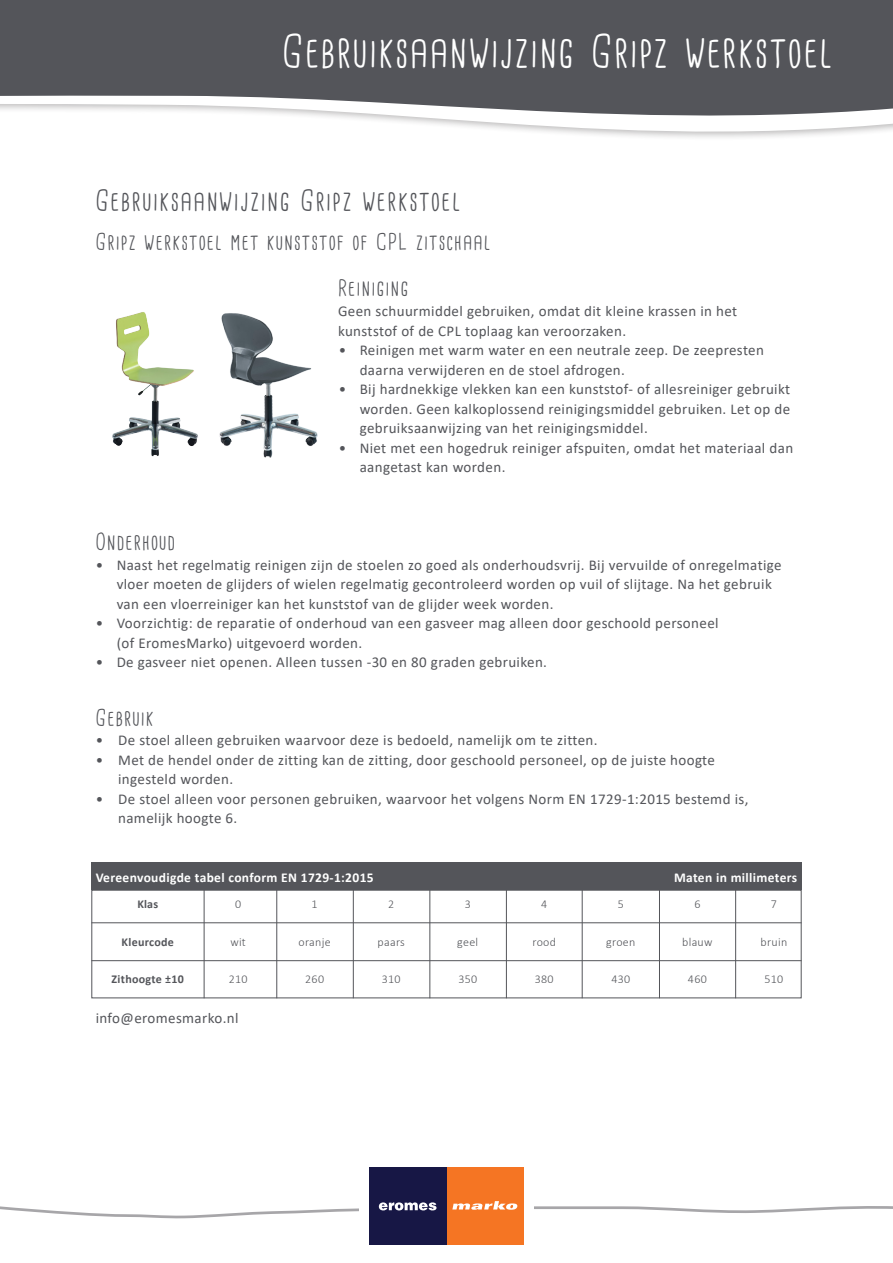
<style>
.page{position:relative;width:893px;height:1263px;background:#fff}
.page>*{position:absolute;margin:0;border:0;box-sizing:border-box;transform-origin:0 0}
.t1{font:45px "Cardenio Modern";letter-spacing:.055em;color:#fff}
.t2{font:28.5px "Cardenio Modern";letter-spacing:.075em;color:#54555a}
.t3{font:22.5px "Cardenio Modern";letter-spacing:.075em;color:#54555a}
.t4{font:15px/19.5px "Calibri";letter-spacing:.025em;color:#54555a}
.t5{font:700 13.5px "Calibri";letter-spacing:.025em;color:#fff}
.t6{font:300 12px "Calibri";letter-spacing:.025em;color:#54555a}
.t7{font:700 12px "Calibri";letter-spacing:.025em;color:#54555a}
</style>
<div class="page">
<svg style="left:0;top:0;width:893px;height:138px;fill:#54555a"></svg>
<div style="left:446px;top:1167px;width:78px;height:78px;background:#f57523"></div>
<div style="left:369px;top:1167px;width:77px;height:78px;background:#171745"></div>
<svg style="left:0;top:1201px;width:893px;height:18px"></svg>
<div style="left:91px;top:890px;width:710px;height:108px;border:1px solid #54555a"></div>
<hr style="left:91px;top:922px;width:710px;height:1px;background:#54555a">
<hr style="left:91px;top:960px;width:710px;height:1px;background:#54555a">
<hr style="left:204px;top:890px;width:1px;height:108px;background:#54555a">
<hr style="left:276px;top:890px;width:1px;height:108px;background:#54555a">
<hr style="left:353px;top:890px;width:1px;height:108px;background:#54555a">
<hr style="left:429px;top:890px;width:1px;height:108px;background:#54555a">
<hr style="left:506px;top:890px;width:1px;height:108px;background:#54555a">
<hr style="left:582px;top:890px;width:1px;height:108px;background:#54555a">
<hr style="left:659px;top:890px;width:1px;height:108px;background:#54555a">
<hr style="left:735px;top:890px;width:1px;height:108px;background:#54555a">
<div style="left:91px;top:862px;width:710px;height:28px;background:#54555a"></div>
<img style="left:219px;top:313px;width:99px;height:145px">
<img style="left:112px;top:312px;width:86px;height:145px">
<p class="t1" style="left:283px;top:25px;width:551px">Gebruiksaanwijzing Gripz werkstoel</p>
<p class="t2" style="left:96px;top:184px;width:366px">Gebruiksaanwijzing Gripz werkstoel</p>
<p class="t3" style="left:96px;top:229px;width:396px">Gripz werkstoel met kunststof of CPL zitschaal</p>
<p class="t3" style="left:338px;top:275px;width:72px">Reiniging</p>
<p class="t4" style="left:338px;top:301px;width:401px">Geen schuurmiddel gebruiken, omdat dit kleine krassen in het kunststof of de CPL toplaag kan veroorzaken.</p>
<p class="t4" style="left:360px;top:340px;width:406px;text-indent:-21px">• Reinigen met warm water en een neutrale zeep. De zeepresten daarna verwijderen en de stoel afdrogen.</p>
<p class="t4" style="left:360px;top:379px;width:432px;text-align:justify;text-indent:-21px">• Bij hardnekkige vlekken kan een kunststof- of allesreiniger gebruikt worden. Geen kalkoplossend reinigingsmiddel gebruiken. Let op de gebruiksaanwijzing van het reinigingsmiddel.</p>
<p class="t4" style="left:360px;top:437px;width:435px;text-indent:-21px">• Niet met een hogedruk reiniger afspuiten, omdat het materiaal dan aangetast kan worden.</p>
<p class="t3" style="left:96px;top:529px;width:81px">Onderhoud</p>
<p class="t4" style="left:117px;top:554px;width:666px;text-indent:-21px">• Naast het regelmatig reinigen zijn de stoelen zo goed als onderhoudsvrij. Bij vervuilde of onregelmatige vloer moeten de glijders of wielen regelmatig gecontroleerd worden op vuil of slijtage. Na het gebruik van een vloerreiniger kan het kunststof van de glijder week worden.</p>
<p class="t4" style="left:117px;top:613px;width:603px;text-indent:-21px">• Voorzichtig: de reparatie of onderhoud van een gasveer mag alleen door geschoold personeel (of EromesMarko) uitgevoerd worden.</p>
<p class="t4" style="left:96px;top:652px;width:453px">• De gasveer niet openen. Alleen tussen -30 en 80 graden gebruiken.</p>
<p class="t3" style="left:96px;top:704px;width:59px">Gebruik</p>
<p class="t4" style="left:96px;top:730px;width:503px">• De stoel alleen gebruiken waarvoor deze is bedoeld, namelijk om te zitten.</p>
<p class="t4" style="left:118px;top:749px;width:598px;text-indent:-23px">• Met de hendel onder de zitting kan de zitting, door geschoold personeel, op de juiste hoogte ingesteld worden.</p>
<p class="t4" style="left:118px;top:788px;width:632px;text-indent:-23px">• De stoel alleen voor personen gebruiken, waarvoor het volgens Norm EN 1729-1:2015 bestemd is, namelijk hoogte 6.</p>
<p class="t5" style="left:96px;top:867px;width:280px">Vereenvoudigde tabel conform EN 1729-1:2015</p>
<p class="t5" style="left:674px;top:867px;width:125px">Maten in millimeters</p>
<p class="t7" style="left:137px;top:896px;width:22px">Klas</p>
<p class="t7" style="left:122px;top:933px;width:54px">Kleurcode</p>
<p class="t7" style="left:112px;top:971px;width:74px">Zithoogte ±10</p>
<p class="t4" style="left:96px;top:1008px;width:144px">info@eromesmarko.nl</p>
<p class="t6" style="left:235px;top:897px;width:8px">0</p>
<p class="t6" style="left:230px;top:934px;width:17px">wit</p>
<p class="t6" style="left:229px;top:972px;width:20px">210</p>
<p class="t6" style="left:312px;top:897px;width:8px">1</p>
<p class="t6" style="left:299px;top:934px;width:34px">oranje</p>
<p class="t6" style="left:305px;top:972px;width:20px">260</p>
<p class="t6" style="left:388px;top:897px;width:8px">2</p>
<p class="t6" style="left:378px;top:934px;width:29px">paars</p>
<p class="t6" style="left:382px;top:972px;width:20px">310</p>
<p class="t6" style="left:465px;top:897px;width:8px">3</p>
<p class="t6" style="left:457px;top:934px;width:22px">geel</p>
<p class="t6" style="left:458px;top:972px;width:20px">350</p>
<p class="t6" style="left:541px;top:897px;width:8px">4</p>
<p class="t6" style="left:532px;top:934px;width:25px">rood</p>
<p class="t6" style="left:535px;top:972px;width:20px">380</p>
<p class="t6" style="left:618px;top:897px;width:8px">5</p>
<p class="t6" style="left:606px;top:934px;width:31px">groen</p>
<p class="t6" style="left:611px;top:972px;width:20px">430</p>
<p class="t6" style="left:694px;top:897px;width:8px">6</p>
<p class="t6" style="left:682px;top:934px;width:32px">blauw</p>
<p class="t6" style="left:688px;top:972px;width:20px">460</p>
<p class="t6" style="left:771px;top:897px;width:8px">7</p>
<p class="t6" style="left:761px;top:934px;width:28px">bruin</p>
<p class="t6" style="left:764px;top:972px;width:20px">510</p>
</div>
